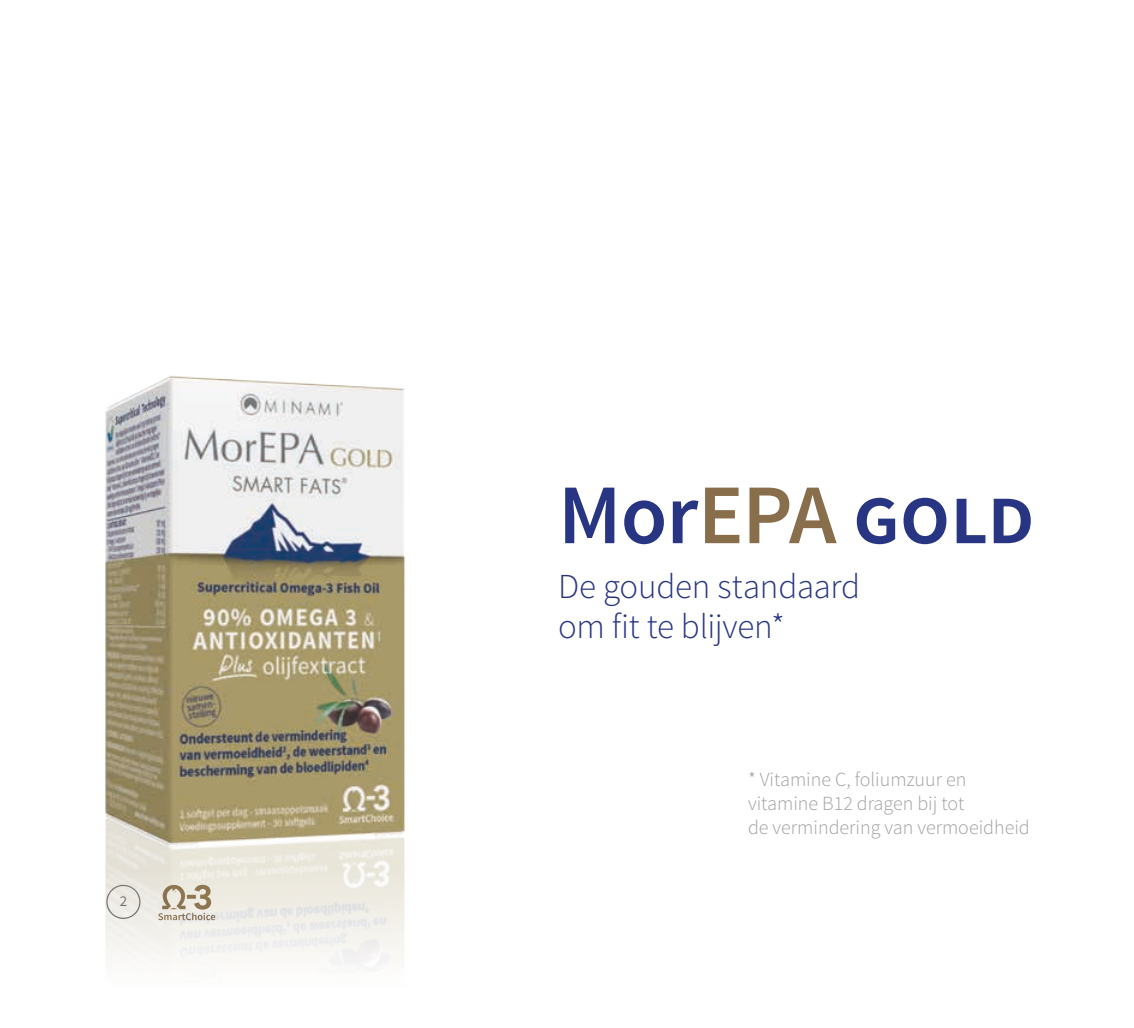
<style>
.page{position:relative;width:1134px;height:1028px;background:#fff}
.page>*{position:absolute;margin:0;border:0;box-sizing:border-box;transform-origin:0 0}
.t1{font:600 85px "Source Sans Pro";letter-spacing:-.015em;color:#283583}
.t2{font:300 35px/40px "Source Sans Pro";letter-spacing:-.01em;color:#283583}
.t3{font:300 20px/24px "Source Sans Pro";color:#a0a09f}
.t4{font:15px "Source Sans Pro";color:#70706f}
.s1{color:#896e4c}
</style>
<div class="page">
<img style="left:105px;top:375px;width:301px;height:590px">
<p class="t4" style="left:120px;top:891px;width:9px">2</p>
<h1 class="t1" style="left:558px;top:461px;width:478px">Mor<span class="s1">EPA</span> gold</h1>
<h2 class="t2" style="left:558px;top:567px;width:304px">De gouden standaard om fit te blijven*</h2>
<p class="t3" style="left:748px;top:767px;width:283px">* Vitamine C, foliumzuur en vitamine B12 dragen bij tot<br>de vermindering van vermoeidheid</p>
</div>
